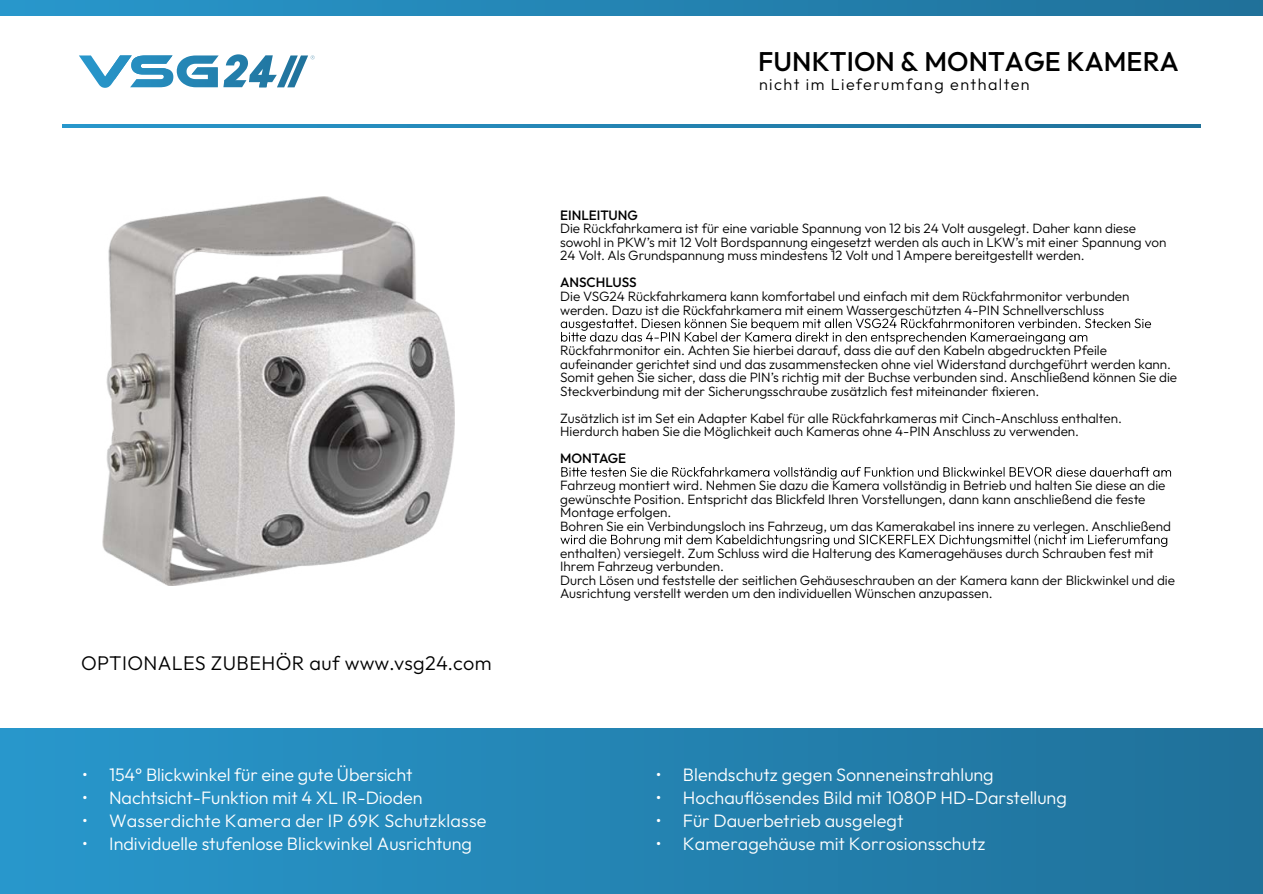
<style>
.page{position:relative;width:1263px;height:894px;background:#fff}
.page>*{position:absolute;margin:0;border:0;box-sizing:border-box;transform-origin:0 0}
.t1{font:500 27px "Outfit";letter-spacing:.005em;color:#000}
.t2{font:300 19.8px "Outfit";letter-spacing:.02em;color:#000}
.t3{font:300 18px "Outfit";color:#fff}
.t4{font:300 16.2px "Outfit";letter-spacing:.09em;color:#000}
.t5{font:300 13.5px/13.5px "Outfit";color:#000}
.t6{font:500 13.5px "Outfit";color:#000}
</style>
<div class="page">
<svg style="left:79px;top:54px;width:235px;height:34px"></svg>
<svg style="left:62px;top:124px;width:1139px;height:3px;background:#2383b2"></svg>
<div style="left:0;top:728px;width:1263px;height:165px;background:linear-gradient(to right,#2897cc,#207199)"></div>
<img style="left:103px;top:197px;width:352px;height:388px">
<svg style="left:561px;top:318px;width:590px;height:26px"></svg>
<svg style="left:561px;top:467px;width:610px;height:12px"></svg>
<svg style="left:560px;top:534px;width:607px;height:13px"></svg>
<svg style="left:0;top:0;width:1263px;height:15px;background:#2383b2"></svg>
<h2 class="t2" style="left:81px;top:651px;width:412px">OPTIONALES ZUBEHÖR auf www.vsg24.com</h2>
<h3 class="t3" style="left:82px;top:763px;width:332px">• 154° Blickwinkel für eine gute Übersicht</h3>
<h3 class="t3" style="left:82px;top:786px;width:342px">• Nachtsicht-Funktion mit 4 XL IR-Dioden</h3>
<h3 class="t3" style="left:82px;top:809px;width:406px">• Wasserdichte Kamera der IP 69K Schutzklasse</h3>
<h3 class="t3" style="left:82px;top:832px;width:391px">• Individuelle stufenlose Blickwinkel Ausrichtung</h3>
<h1 class="t1" style="left:758px;top:44px;width:422px">FUNKTION &amp; MONTAGE KAMERA</h1>
<p class="t4" style="left:759px;top:74px;width:272px">nicht im Lieferumfang enthalten</p>
<p class="t6" style="left:560px;top:206px;width:79px">EINLEITUNG</p>
<p class="t5" style="left:560px;top:222px;width:608px">Die Rückfahrkamera ist für eine variable Spannung von 12 bis 24 Volt ausgelegt. Daher kann diese sowohl in PKW’s mit 12 Volt Bordspannung eingesetzt werden als auch in LKW’s mit einer Spannung von<br>24 Volt. Als Grundspannung muss mindestens 12 Volt und 1 Ampere bereitgestellt werden.</p>
<p class="t6" style="left:560px;top:274px;width:78px">ANSCHLUSS</p>
<p class="t5" style="left:560px;top:290px;width:571px">Die VSG24 Rückfahrkamera kann komfortabel und einfach mit dem Rückfahrmonitor verbunden werden. Dazu ist die Rückfahrkamera mit einem Wassergeschützten 4-PIN Schnellverschluss</p>
<p class="t5" style="left:560px;top:344px;width:619px">Rückfahrmonitor ein. Achten Sie hierbei darauf, dass die auf den Kabeln abgedruckten Pfeile aufeinander gerichtet sind und das zusammenstecken ohne viel Widerstand durchgeführt werden kann.<br>Somit gehen Sie sicher, dass die PIN’s richtig mit der Buchse verbunden sind. Anschließend können Sie die Steckverbindung mit der Sicherungsschraube zusätzlich fest miteinander fixieren.</p>
<p class="t5" style="left:560px;top:411px;width:563px">Zusätzlich ist im Set ein Adapter Kabel für alle Rückfahrkameras mit Cinch-Anschluss enthalten.<br>Hierdurch haben Sie die Möglichkeit auch Kameras ohne 4-PIN Anschluss zu verwenden.</p>
<p class="t6" style="left:560px;top:449px;width:68px">MONTAGE</p>
<p class="t5" style="left:560px;top:479px;width:612px">Fahrzeug montiert wird. Nehmen Sie dazu die Kamera vollständig in Betrieb und halten Sie diese an die gewünschte Position. Entspricht das Blickfeld Ihren Vorstellungen, dann kann anschließend die feste Montage erfolgen.<br>Bohren Sie ein Verbindungsloch ins Fahrzeug, um das Kamerakabel ins innere zu verlegen. Anschließend</p>
<p class="t5" style="left:560px;top:546px;width:616px">enthalten) versiegelt. Zum Schluss wird die Halterung des Kameragehäuses durch Schrauben fest mit Ihrem Fahrzeug verbunden.<br>Durch Lösen und feststelle der seitlichen Gehäuseschrauben an der Kamera kann der Blickwinkel und die Ausrichtung verstellt werden um den individuellen Wünschen anzupassen.</p>
<h3 class="t3" style="left:656px;top:763px;width:339px">• Blendschutz gegen Sonneneinstrahlung</h3>
<h3 class="t3" style="left:656px;top:786px;width:412px">• Hochauflösendes Bild mit 1080P HD-Darstellung</h3>
<h3 class="t3" style="left:656px;top:809px;width:249px">• Für Dauerbetrieb ausgelegt</h3>
<h3 class="t3" style="left:656px;top:832px;width:331px">• Kameragehäuse mit Korrosionsschutz</h3>
</div>
